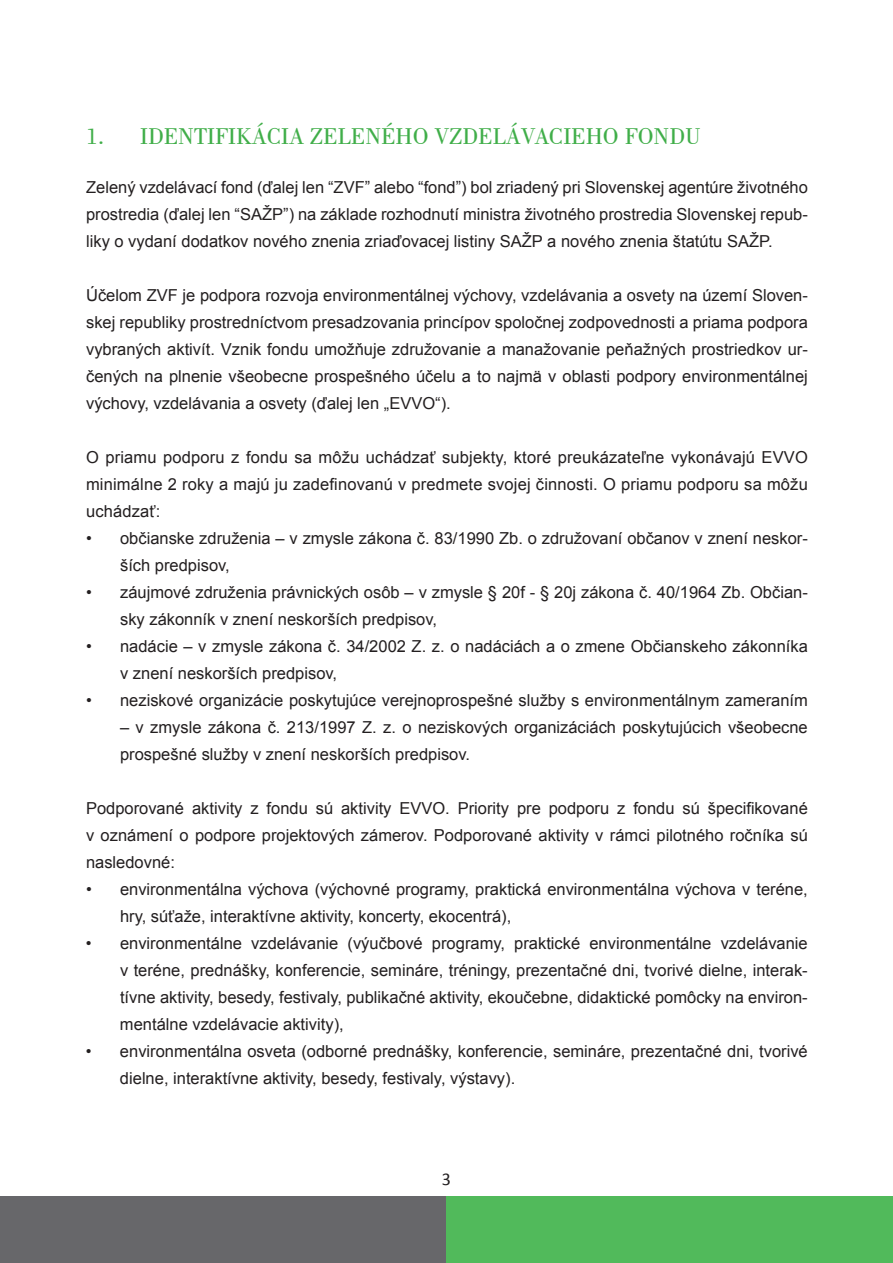
<style>
.page{position:relative;width:893px;height:1263px;background:#fff}
.page>*{position:absolute;margin:0;border:0;box-sizing:border-box;transform-origin:0 0}
.t1{font:24px "Bodoni BT";color:#40ae49}
.t2{font:18px "Calibri";color:#231f20}
.t3{font:16.5px/27px "Arial";color:#231f20}
</style>
<div class="page">
<div style="left:0;top:1196px;width:447px;height:67px;background:#67676a"></div>
<div style="left:446px;top:1196px;width:447px;height:67px;background:#51ba5b"></div>
<h1 class="t1" style="left:86px;top:122px;width:616px">1. IDENTIFIKÁCIA ZELENÉHO VZDELÁVACIEHO FONDU</h1>
<p class="t3" style="left:86px;top:174px;width:723px;text-align:justify">Zelený vzdelávací fond (ďalej len “ZVF” alebo “fond”) bol zriadený pri Slovenskej agentúre životného prostredia (ďalej len “SAŽP”) na základe rozhodnutí ministra životného prostredia Slovenskej repub&shy;liky o vydaní dodatkov nového znenia zriaďovacej listiny SAŽP a nového znenia štatútu SAŽP.</p>
<p class="t3" style="left:86px;top:282px;width:723px;text-align:justify">Účelom ZVF je podpora rozvoja environmentálnej výchovy, vzdelávania a osvety na území Sloven&shy;skej republiky prostredníctvom presadzovania princípov spoločnej zodpovednosti a priama podpora vybraných aktivít. Vznik fondu umožňuje združovanie a manažovanie peňažných prostriedkov ur&shy;čených na plnenie všeobecne prospešného účelu a to najmä v oblasti podpory environmentálnej výchovy, vzdelávania a osvety (ďalej len „EVVO“).</p>
<p class="t3" style="left:86px;top:444px;width:723px;text-align:justify">O priamu podporu z fondu sa môžu uchádzať subjekty, ktoré preukázateľne vykonávajú EVVO minimálne 2 roky a majú ju zadefinovanú v predmete svojej činnosti. O priamu podporu sa môžu uchádzať:</p>
<p class="t3" style="left:120px;top:525px;width:689px;text-indent:-34px">• občianske združenia – v zmysle zákona č. 83/1990 Zb. o združovaní občanov v znení neskor&shy;ších predpisov,</p>
<p class="t3" style="left:120px;top:579px;width:689px;text-indent:-34px">• záujmové združenia právnických osôb – v zmysle § 20f - § 20j zákona č. 40/1964 Zb. Občian&shy;sky zákonník v znení neskorších predpisov,</p>
<p class="t3" style="left:120px;top:633px;width:689px;text-indent:-34px">• nadácie – v zmysle zákona č. 34/2002 Z. z. o nadáciách a o zmene Občianskeho zákonníka v znení neskorších predpisov,</p>
<p class="t3" style="left:86px;top:687px;width:723px">• neziskové organizácie poskytujúce verejnoprospešné služby s environmentálnym zameraním</p>
<p class="t3" style="left:120px;top:714px;width:689px">– v zmysle zákona č. 213/1997 Z. z. o neziskových organizáciách poskytujúcich všeobecne prospešné služby v znení neskorších predpisov.</p>
<p class="t3" style="left:86px;top:795px;width:723px;text-align:justify">Podporované aktivity z fondu sú aktivity EVVO. Priority pre podporu z fondu sú špecifikované v oznámení o podpore projektových zámerov. Podporované aktivity v rámci pilotného ročníka sú nasledovné:</p>
<p class="t3" style="left:120px;top:876px;width:689px;text-indent:-34px">• environmentálna výchova (výchovné programy, praktická environmentálna výchova v teréne, hry, súťaže, interaktívne aktivity, koncerty, ekocentrá),</p>
<p class="t3" style="left:120px;top:930px;width:689px;text-align:justify;text-indent:-34px">• environmentálne vzdelávanie (výučbové programy, praktické environmentálne vzdelávanie v teréne, prednášky, konferencie, semináre, tréningy, prezentačné dni, tvorivé dielne, interak&shy;tívne aktivity, besedy, festivaly, publikačné aktivity, ekoučebne, didaktické pomôcky na environ&shy;mentálne vzdelávacie aktivity),</p>
<p class="t3" style="left:120px;top:1038px;width:689px;text-indent:-34px">• environmentálna osveta (odborné prednášky, konferencie, semináre, prezentačné dni, tvorivé dielne, interaktívne aktivity, besedy, festivaly, výstavy).</p>
<p class="t2" style="left:442px;top:1167px;width:11px">3</p>
</div>
